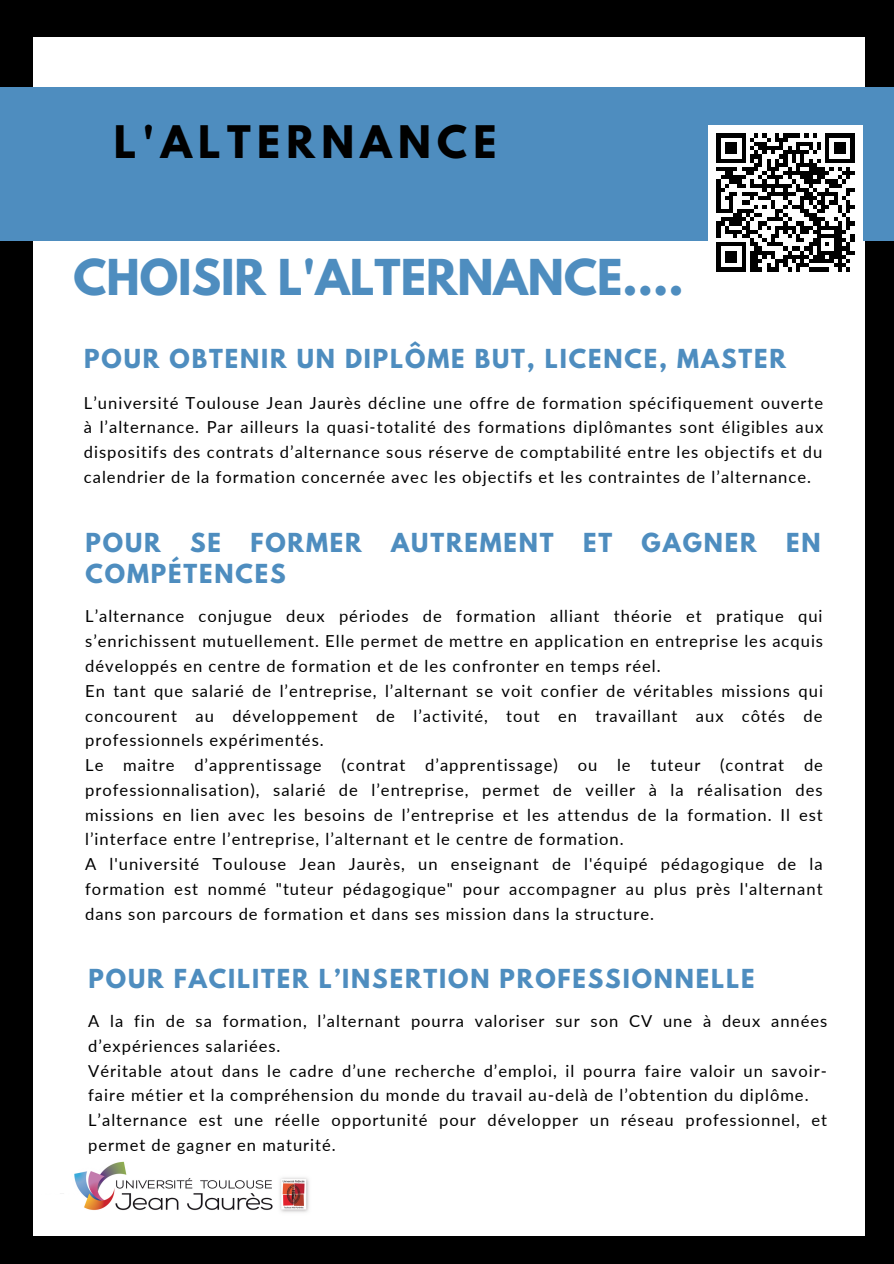
<style>
.page{position:relative;width:894px;height:1264px;background:#fff}
.page>*{position:absolute;margin:0;border:0;box-sizing:border-box;transform-origin:0 0}
.t1{font:700 43.8px "League Spartan";color:#4e8dbf}
.t2{font:700 39.75px "League Spartan";letter-spacing:.16em;color:#000}
.t3{font:700 23.25px "League Spartan";letter-spacing:.08em;color:#4e8dbf}
.t4{font:16.5px/24.8px "Lato";letter-spacing:.06em;color:#000;text-align:justify}
</style>
<div class="page">
<div style="left:0;top:0;width:893px;height:1263px;background:#000"></div>
<div style="left:34px;top:37px;width:830px;height:1198px;background:#fff"></div>
<div style="left:0;top:87px;width:893px;height:154px;background:#4e8dbf"></div>
<img style="left:60px;top:1161px;width:249px;height:52px">
<img style="left:708px;top:125px;width:154px;height:147px">
<p class="t2" style="left:114px;top:122px;width:384px">L'ALTERNANCE</p>
<p class="t1" style="left:73px;top:256px;width:611px">CHOISIR L'ALTERNANCE....</p>
<p class="t3" style="left:84px;top:347px;width:703px">POUR OBTENIR UN DIPLÔME BUT, LICENCE, MASTER</p>
<p class="t4" style="left:84px;top:390px;width:740px">L’université Toulouse Jean Jaurès décline une offre de formation spécifiquement ouverte à l’alternance. Par ailleurs la quasi-totalité des formations diplômantes sont éligibles aux dispositifs des contrats d’alternance sous réserve de comptabilité entre les objectifs et du calendrier de la formation concernée avec les objectifs et les contraintes de l’alternance.</p>
<p class="t3" style="left:86px;top:531px;width:77px">POUR</p>
<p class="t3" style="left:190px;top:531px;width:32px">SE</p>
<p class="t3" style="left:250px;top:531px;width:113px">FORMER</p>
<p class="t3" style="left:391px;top:531px;width:164px">AUTREMENT</p>
<p class="t3" style="left:583px;top:531px;width:31px">ET</p>
<p class="t3" style="left:641px;top:531px;width:117px">GAGNER</p>
<p class="t3" style="left:785px;top:531px;width:36px">EN</p>
<p class="t3" style="left:86px;top:561px;width:201px">COMPÉTENCES</p>
<p class="t4" style="left:85px;top:603px;width:739px">L’alternance conjugue deux périodes de formation alliant théorie et pratique qui s’enrichissent mutuellement. Elle permet de mettre en application en entreprise les acquis développés en centre de formation et de les confronter en temps réel.</p>
<p class="t4" style="left:85px;top:678px;width:739px">En tant que salarié de l’entreprise, l’alternant se voit confier de véritables missions qui concourent au développement de l’activité, tout en travaillant aux côtés de professionnels expérimentés.</p>
<p class="t4" style="left:85px;top:752px;width:739px">Le maitre d’apprentissage (contrat d’apprentissage) ou le tuteur (contrat de professionnalisation), salarié de l’entreprise, permet de veiller à la réalisation des missions en lien avec les besoins de l’entreprise et les attendus de la formation. Il est l’interface entre l’entreprise, l’alternant et le centre de formation.</p>
<p class="t4" style="left:85px;top:851px;width:738px">A l'université Toulouse Jean Jaurès, un enseignant de l'équipé pédagogique de la formation est nommé "tuteur pédagogique" pour accompagner au plus près l'alternant dans son parcours de formation et dans ses mission dans la structure.</p>
<p class="t3" style="left:89px;top:967px;width:667px">POUR FACILITER L’INSERTION PROFESSIONNELLE</p>
<p class="t4" style="left:88px;top:1008px;width:740px">A la fin de sa formation, l’alternant pourra valoriser sur son CV une à deux années d’expériences salariées.</p>
<p class="t4" style="left:88px;top:1057px;width:740px">Véritable atout dans le cadre d’une recherche d’emploi, il pourra faire valoir un savoir&shy;faire métier et la compréhension du monde du travail au-delà de l’obtention du diplôme.</p>
<p class="t4" style="left:88px;top:1107px;width:740px">L’alternance est une réelle opportunité pour développer un réseau professionnel, et permet de gagner en maturité.</p>
</div>
